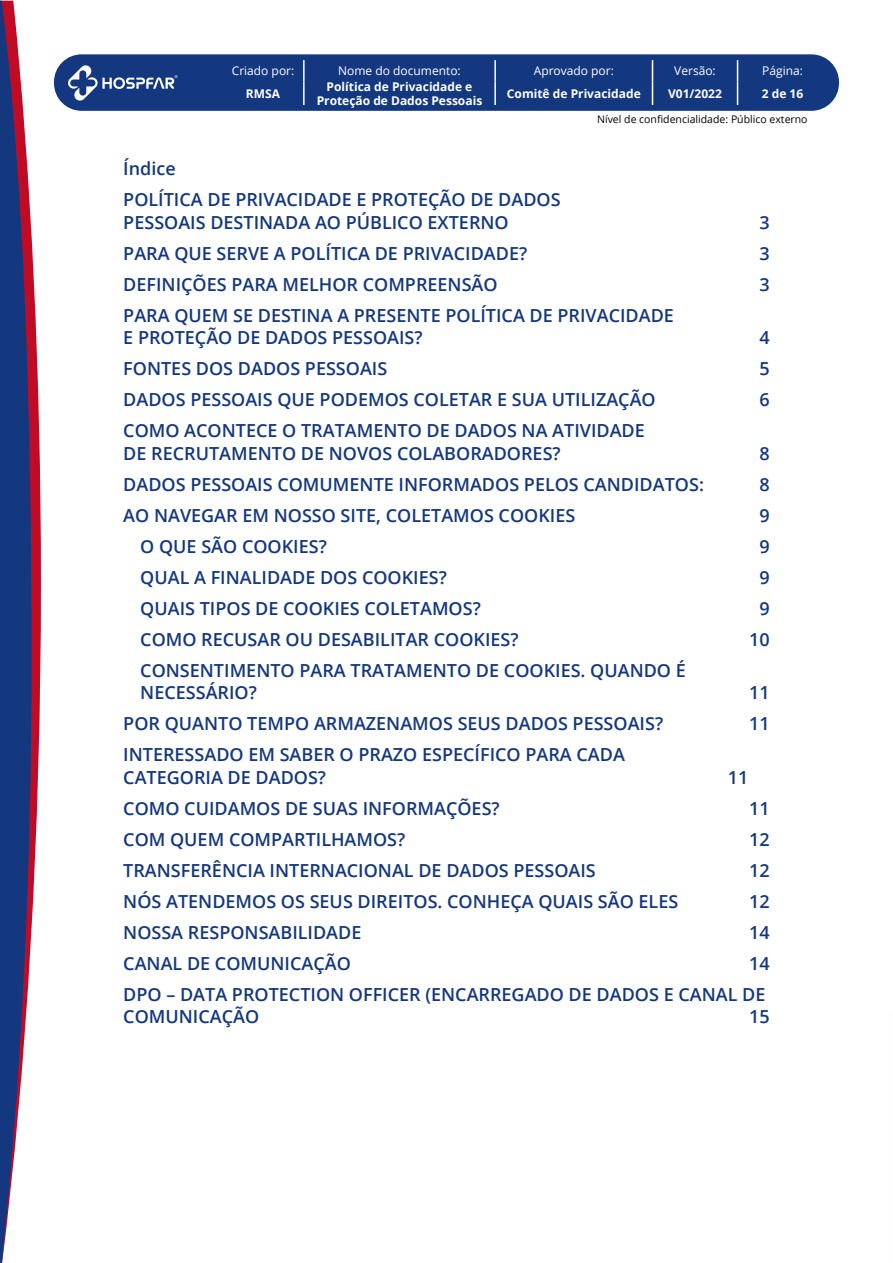
<style>
.page{position:relative;width:893px;height:1263px;background:#fff}
.page>*{position:absolute;margin:0;border:0;box-sizing:border-box;transform-origin:0 0}
.t1{font:600 18px/22.5px "Open Sans";color:#14387f}
.t2{font:700 12px/14.4px "Open Sans";color:#fff;text-align:center}
.t3{font:12px "Open Sans";color:#fff}
.t4{font:10.5px "Open Sans";color:#000}
</style>
<div class="page">
<div style="left:54px;top:54px;width:785px;height:57px;background:#14387f;border-radius:28px"></div>
<svg style="left:68px;top:65px;width:110px;height:36px"></svg>
<svg style="left:32px;top:245px;width:9px;height:674px;fill:#c10b25"></svg>
<svg style="left:0;top:1px;width:32px;height:1262px;background:#4e5087"></svg>
<hr style="left:303px;top:60px;width:2px;height:21px;background:#fff">
<hr style="left:494px;top:60px;width:2px;height:21px;background:#fff">
<hr style="left:303px;top:81px;width:2px;height:24px;background:#fff">
<hr style="left:494px;top:81px;width:2px;height:24px;background:#fff">
<svg style="left:652px;top:60px;width:1px;height:45px"></svg>
<svg style="left:737px;top:60px;width:1px;height:45px"></svg>
<p class="t3" style="left:232px;top:63px;width:64px">Criado por:</p>
<p class="t3" style="left:338px;top:63px;width:124px">Nome do documento:</p>
<p class="t3" style="left:534px;top:63px;width:82px">Aprovado por:</p>
<p class="t3" style="left:674px;top:63px;width:43px">Versão:</p>
<p class="t3" style="left:762px;top:63px;width:42px">Página:</p>
<p class="t2" style="left:246px;top:86px;width:36px">RMSA</p>
<p class="t2" style="left:317px;top:79px;width:167px">Política de Privacidade e<br>Proteção de Dados Pessoais</p>
<p class="t2" style="left:507px;top:86px;width:135px">Comitê de Privacidade</p>
<p class="t2" style="left:668px;top:86px;width:55px">V01/2022</p>
<p class="t2" style="left:762px;top:86px;width:43px">2 de 16</p>
<p class="t4" style="left:597px;top:112px;width:212px">Nível de confidencialidade: Público externo</p>
<p class="t1" style="left:123px;top:153px;width:439px;line-height:31px">Índice<br>POLÍTICA DE PRIVACIDADE E PROTEÇÃO DE DADOS</p>
<p class="t1" style="left:123px;top:211px;width:387px">PESSOAIS DESTINADA AO PÚBLICO EXTERNO</p>
<p class="t1" style="left:759px;top:211px;width:12px">3</p>
<p class="t1" style="left:123px;top:242px;width:405px">PARA QUE SERVE A POLÍTICA DE PRIVACIDADE?</p>
<p class="t1" style="left:759px;top:242px;width:12px">3</p>
<p class="t1" style="left:123px;top:273px;width:376px">DEFINIÇÕES PARA MELHOR COMPREENSÃO</p>
<p class="t1" style="left:759px;top:273px;width:12px">3</p>
<p class="t1" style="left:123px;top:304px;width:552px">PARA QUEM SE DESTINA A PRESENTE POLÍTICA DE PRIVACIDADE<br>E PROTEÇÃO DE DADOS PESSOAIS?</p>
<p class="t1" style="left:759px;top:326px;width:12px">4</p>
<p class="t1" style="left:123px;top:357px;width:266px">FONTES DOS DADOS PESSOAIS</p>
<p class="t1" style="left:759px;top:357px;width:12px">5</p>
<p class="t1" style="left:123px;top:388px;width:534px">DADOS PESSOAIS QUE PODEMOS COLETAR E SUA UTILIZAÇÃO</p>
<p class="t1" style="left:759px;top:388px;width:12px">6</p>
<p class="t1" style="left:123px;top:419px;width:523px">COMO ACONTECE O TRATAMENTO DE DADOS NA ATIVIDADE<br>DE RECRUTAMENTO DE NOVOS COLABORADORES?</p>
<p class="t1" style="left:759px;top:442px;width:12px">8</p>
<p class="t1" style="left:123px;top:473px;width:582px">DADOS PESSOAIS COMUMENTE INFORMADOS PELOS CANDIDATOS:</p>
<p class="t1" style="left:759px;top:473px;width:12px">8</p>
<p class="t1" style="left:123px;top:504px;width:453px">AO NAVEGAR EM NOSSO SITE, COLETAMOS COOKIES</p>
<p class="t1" style="left:759px;top:504px;width:12px">9</p>
<p class="t1" style="left:140px;top:535px;width:188px">O QUE SÃO COOKIES?</p>
<p class="t1" style="left:759px;top:535px;width:12px">9</p>
<p class="t1" style="left:140px;top:566px;width:308px">QUAL A FINALIDADE DOS COOKIES?</p>
<p class="t1" style="left:759px;top:566px;width:12px">9</p>
<p class="t1" style="left:140px;top:597px;width:342px">QUAIS TIPOS DE COOKIES COLETAMOS?</p>
<p class="t1" style="left:759px;top:597px;width:12px">9</p>
<p class="t1" style="left:140px;top:628px;width:380px">COMO RECUSAR OU DESABILITAR COOKIES?</p>
<p class="t1" style="left:749px;top:628px;width:22px">10</p>
<p class="t1" style="left:140px;top:659px;width:547px">CONSENTIMENTO PARA TRATAMENTO DE COOKIES. QUANDO É<br>NECESSÁRIO?</p>
<p class="t1" style="left:749px;top:681px;width:22px">11</p>
<p class="t1" style="left:123px;top:712px;width:541px">POR QUANTO TEMPO ARMAZENAMOS SEUS DADOS PESSOAIS?</p>
<p class="t1" style="left:749px;top:712px;width:22px">11</p>
<p class="t1" style="left:123px;top:743px;width:503px">INTERESSADO EM SABER O PRAZO ESPECÍFICO PARA CADA<br>CATEGORIA DE DADOS?</p>
<p class="t1" style="left:728px;top:766px;width:22px">11</p>
<p class="t1" style="left:123px;top:797px;width:378px">COMO CUIDAMOS DE SUAS INFORMAÇÕES?</p>
<p class="t1" style="left:749px;top:797px;width:22px">11</p>
<p class="t1" style="left:123px;top:828px;width:284px">COM QUEM COMPARTILHAMOS?</p>
<p class="t1" style="left:749px;top:828px;width:22px">12</p>
<p class="t1" style="left:123px;top:859px;width:474px">TRANSFERÊNCIA INTERNACIONAL DE DADOS PESSOAIS</p>
<p class="t1" style="left:749px;top:859px;width:22px">12</p>
<p class="t1" style="left:123px;top:890px;width:557px">NÓS ATENDEMOS OS SEUS DIREITOS. CONHEÇA QUAIS SÃO ELES</p>
<p class="t1" style="left:749px;top:890px;width:22px">12</p>
<p class="t1" style="left:123px;top:921px;width:240px">NOSSA RESPONSABILIDADE</p>
<p class="t1" style="left:749px;top:921px;width:22px">14</p>
<p class="t1" style="left:123px;top:952px;width:229px">CANAL DE COMUNICAÇÃO</p>
<p class="t1" style="left:123px;top:947px;width:648px;line-height:31px;text-align:right">14<br>DPO – DATA PROTECTION OFFICER (ENCARREGADO DE DADOS E CANAL DE</p>
<p class="t1" style="left:123px;top:1005px;width:137px">COMUNICAÇÃO</p>
<p class="t1" style="left:749px;top:1005px;width:22px">15</p>
</div>
